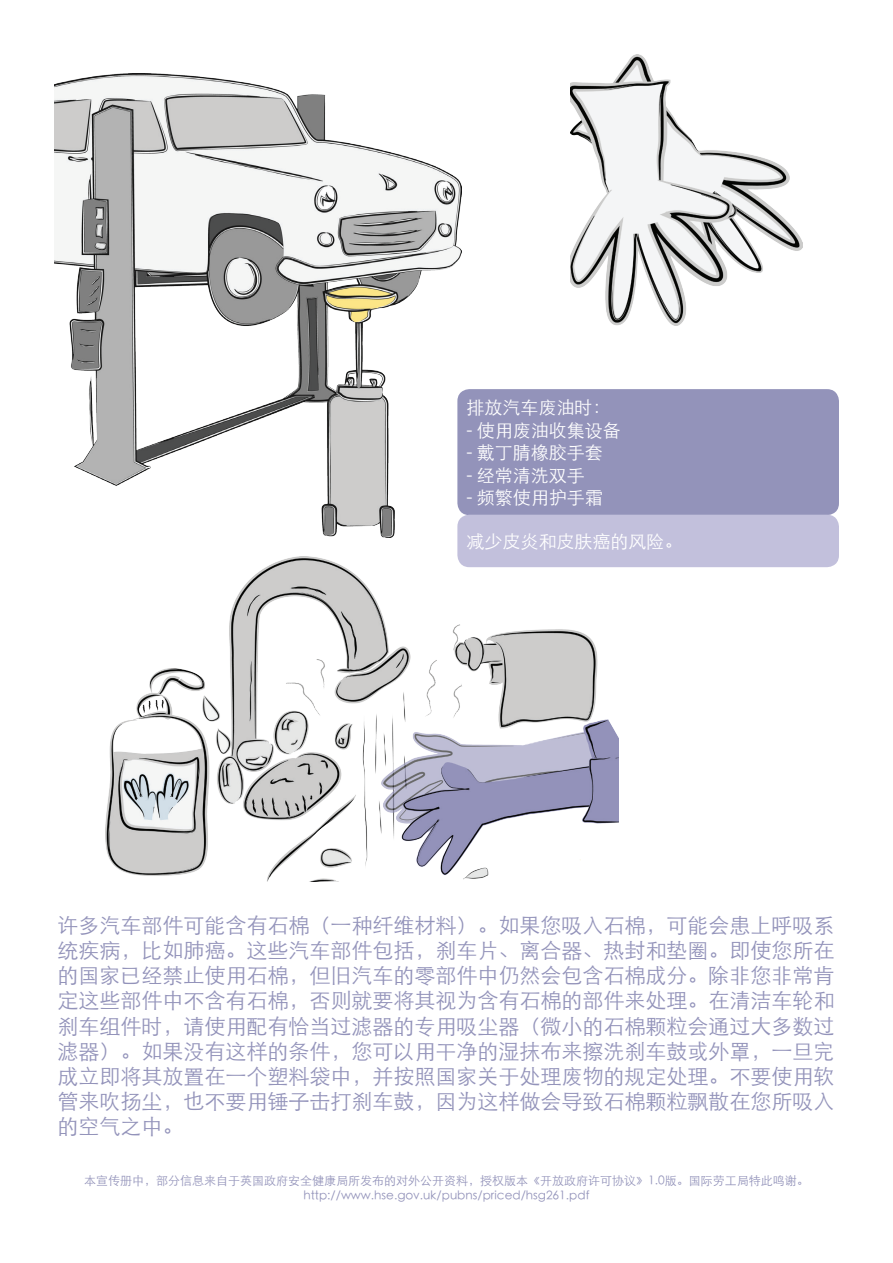
<style>
.page{position:relative;width:893px;height:1263px;background:#fff}
.page>*{position:absolute;margin:0;border:0;box-sizing:border-box;transform-origin:0 0}
.t1{font:300 21px/25.2px "ST Heiti SC";color:#9393ba;text-align:justify}
.t2{font:300 18px "ST Heiti SC";color:#fff}
.t3{font:300 12px/14.4px "ST Heiti SC";color:#9393ba;text-align:center}
</style>
<div class="page">
<div style="left:457px;top:389px;width:382px;height:126px;background:#9393ba;border-radius:12px"></div>
<div style="left:457px;top:515px;width:382px;height:52px;background:#c2c0dc;border-radius:12px"></div>
<img style="left:105px;top:556px;width:513px;height:325px">
<img style="left:570px;top:54px;width:232px;height:272px">
<img style="left:54px;top:73px;width:408px;height:465px">
<p class="t2" style="left:466px;top:392px;width:145px">排放汽车废油时：</p>
<p class="t2" style="left:466px;top:415px;width:156px">- 使用废油收集设备</p>
<p class="t2" style="left:466px;top:437px;width:138px">- 戴丁腈橡胶手套</p>
<p class="t2" style="left:466px;top:460px;width:120px">- 经常清洗双手</p>
<p class="t2" style="left:466px;top:482px;width:138px">- 频繁使用护手霜</p>
<p class="t2" style="left:466px;top:526px;width:217px">减少皮炎和皮肤癌的风险。</p>
<p class="t1" style="left:57px;top:910px;width:778px">许多汽车部件可能含有石棉（一种纤维材料）。如果您吸入石棉，可能会患上呼吸系统疾病，比如肺癌。这些汽车部件包括，刹车片、离合器、热封和垫圈。即使您所在的国家已经禁止使用石棉，但旧汽车的零部件中仍然会包含石棉成分。除非您非常肯定这些部件中不含有石棉，否则就要将其视为含有石棉的部件来处理。在清洁车轮和刹车组件时，请使用配有恰当过滤器的专用吸尘器（微小的石棉颗粒会通过大多数过滤器）。如果没有这样的条件，您可以用干净的湿抹布来擦洗刹车鼓或外罩，一旦完成立即将其放置在一个塑料袋中，并按照国家关于处理废物的规定处理。不要使用软管来吹扬尘，也不要用锤子击打刹车鼓，因为这样做会导致石棉颗粒飘散在您所吸入的空气之中。</p>
<p class="t3" style="left:84px;top:1172px;width:726px">本宣传册中，部分信息来自于英国政府安全健康局所发布的对外公开资料，授权版本《开放政府许可协议》1.0版。国际劳工局特此鸣谢。http://www.hse.gov.uk/pubns/priced/hsg261.pdf</p>
</div>
